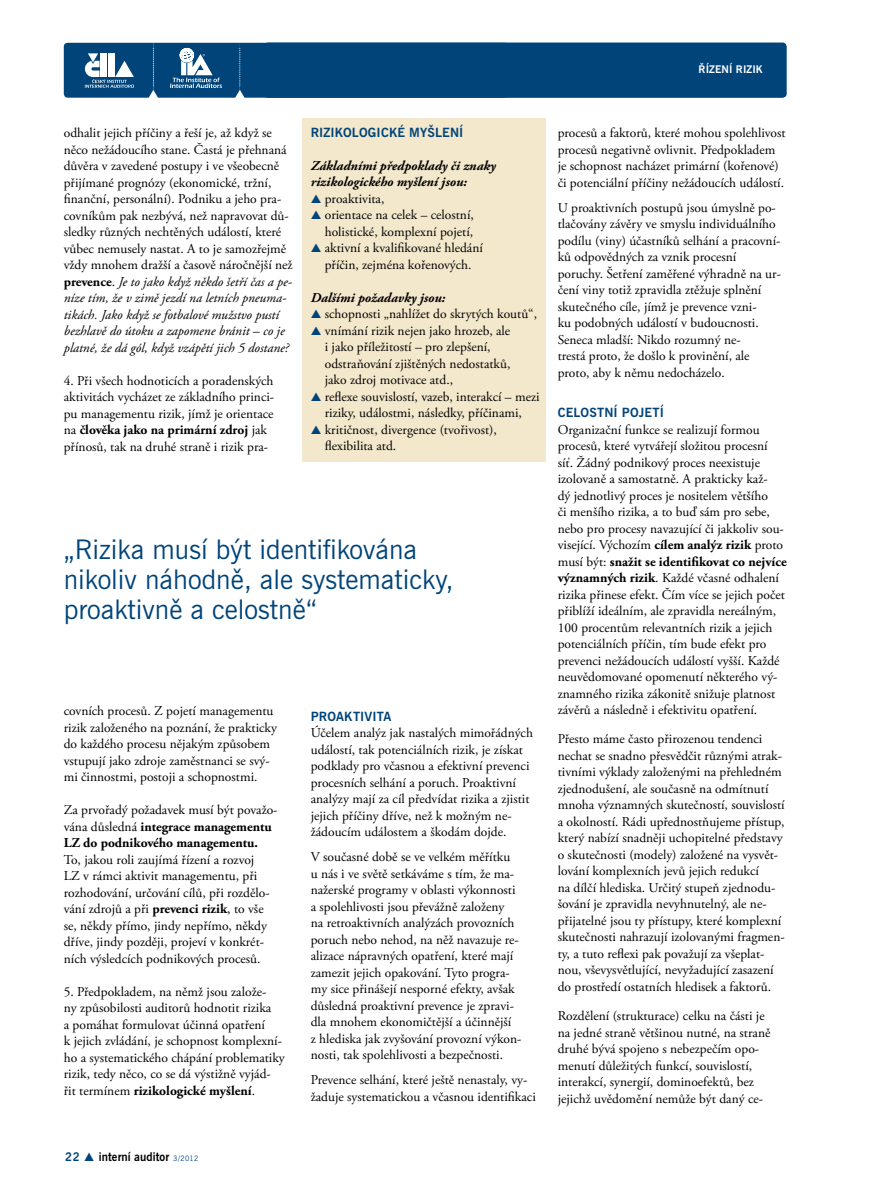
<style>
.page{position:relative;width:893px;height:1191px;background:#fff}
.page>*{position:absolute;margin:0;border:0;box-sizing:border-box;transform-origin:0 0}
.t1{font:27px/30px "News Gothic BT";color:#00447a}
.t2{font:13.5px/16.5px "Adobe Garamond Pro";color:#000}
.t3{font:700 13.5px/16.5px "Adobe Garamond Pro";color:#000}
.t4{font:italic 700 13.5px/16.5px "Adobe Garamond Pro";color:#000}
.t5{font:12.75px "News Gothic Bd BT";letter-spacing:.015em;color:#00447a}
.t6{font:12px "News Gothic Bd BT";letter-spacing:.005em;color:#000;scale:.95 1}
.t7{font:10.5px "News Gothic Bd BT";letter-spacing:.01em;color:#fff}
.s1{font-weight:700}
.s2{font-style:italic}
.s3{color:#00447a}
.s4{font-weight:400}
.s5{font-family:"News Gothic BT";font-size:7.5px;color:#00447a}
</style>
<div class="page">
<svg style="left:64px;top:43px;width:202px;height:55px;background:#27608e"></svg>
<div style="left:302px;top:118px;width:243px;height:344px;background:#f3e8cc"></div>
<div style="left:264px;top:43px;width:523px;height:55px;background:#00447a;border-radius:4px"></div>
<p class="t7" style="left:699px;top:63px;width:64px">Řízení rizik</p>
<p class="t2" style="left:64px;top:125px;width:230px">odhalit jejich příčiny a řeší je, až když se něco nežádoucího stane. Častá je přehnaná důvěra v zavedené postupy i ve všeobecně přijímané prognózy (ekonomické, tržní, finanční, personální). Podniku a jeho pra&shy;covníkům pak nezbývá, než napravovat dů&shy;sledky různých nechtěných událostí, které vůbec nemusely nastat. A to je samozřejmě vždy mnohem dražší a časově náročnější než <span class="s1">prevence</span>. <span class="s2">Je to jako když někdo šetří čas a pe&shy;níze tím, že v zimě jezdí na letních pneuma&shy;tikách. Jako když se fotbalové mužstvo pustí bezhlavě do útoku a zapomene bránit – co je platné, že dá gól, když vzápětí jich 5 dostane?</span></p>
<p class="t2" style="left:64px;top:373px;width:212px">4. Při všech hodnoticích a poradenských aktivitách vycházet ze základního princi&shy;pu managementu rizik, jímž je orientace na <span class="s1">člověka jako na primární zdroj</span> jak přínosů, tak na druhé straně i rizik pra-</p>
<p class="t5" style="left:311px;top:124px;width:7px">RIZI</p>
<p class="t5" style="left:335px;top:124px;width:110px">KOLOGIC KÉ MYŠLENÍ</p>
<p class="t4" style="left:311px;top:158px;width:187px">Základními předpoklady či znaky rizikologického myšlení jsou:</p>
<p class="t2" style="left:311px;top:191px;width:75px"><span class="s3">▲</span> proaktivita,</p>
<p class="t2" style="left:311px;top:207px;width:165px;text-align:right"><span class="s3">▲</span> orientace na celek – celostní, holistické, komplexní pojetí,</p>
<p class="t2" style="left:311px;top:240px;width:174px;text-align:center"><span class="s3">▲</span> aktivní a kvalifikované hledání příčin, zejména kořenových.</p>
<p class="t4" style="left:311px;top:290px;width:136px">Dalšími požadavky jsou:</p>
<p class="t2" style="left:311px;top:306px;width:228px"><span class="s3">▲</span> schopnosti „nahlížet do skrytých koutů“,</p>
<p class="t2" style="left:325px;top:323px;width:187px;text-indent:-14px"><span class="s3">▲</span> vnímání rizik nejen jako hrozeb, ale i jako příležitostí – pro zlepšení, odstraňování zjištěných nedostatků, jako zdroj motivace atd.,</p>
<p class="t2" style="left:311px;top:389px;width:230px;text-align:center"><span class="s3">▲</span> reflexe souvislostí, vazeb, interakcí – mezi riziky, událostmi, následky, příčinami,</p>
<p class="t2" style="left:325px;top:422px;width:174px;text-indent:-14px"><span class="s3">▲</span> kritičnost, divergence (tvořivost), flexibilita atd.</p>
<h1 class="t1" style="left:64px;top:534px;width:391px">„Rizika musí být identifikována nikoliv náhodně, ale systematicky, proaktivně a celostně“</h1>
<p class="t2" style="left:64px;top:703px;width:215px">covních procesů. Z pojetí managementu rizik založeného na poznání, že prakticky do každého procesu nějakým způsobem vstupují jako zdroje zaměstnanci se svý&shy;mi činnostmi, postoji a schopnostmi.</p>
<p class="t3" style="left:64px;top:801px;width:215px"><span class="s4">Za prvořadý požadavek musí být považo&shy;vána důsledná</span> integrace managementu<br>LZ do podnikového managementu.</p>
<p class="t2" style="left:64px;top:851px;width:207px">To, jakou roli zaujímá řízení a rozvoj LZ v rámci aktivit managementu, při rozhodování, určování cílů, při rozdělo&shy;vání zdrojů a při <span class="s1">prevenci rizik</span>, to vše se, někdy přímo, jindy nepřímo, někdy dříve, jindy později, projeví v konkrét&shy;ních výsledcích podnikových procesů.</p>
<p class="t2" style="left:64px;top:983px;width:223px">5. Předpokladem, na němž jsou založe-<br>ny způsobilosti auditorů hodnotit rizika<br>a pomáhat formulovat účinná opatření<br>k jejich zvládání, je schopnost komplexní&shy;ho a systematického chápání problematiky rizik, tedy něco, co se dá výstižně vyjád&shy;řit termínem <span class="s1">rizikologické myšlení</span>.</p>
<p class="t5" style="left:311px;top:707px;width:64px">PROAKTI VITA</p>
<p class="t2" style="left:311px;top:725px;width:224px">Účelem analýz jak nastalých mimořádných událostí, tak potenciálních rizik, je získat podklady pro včasnou a efektivní prevenci procesních selhání a poruch. Proaktivní analýzy mají za cíl předvídat rizika a zjistit jejich příčiny dříve, než k možným ne&shy;žádoucím událostem a škodám dojde.</p>
<p class="t2" style="left:311px;top:849px;width:212px">V současné době se ve velkém měřítku<br>u nás i ve světě setkáváme s tím, že ma&shy;nažerské programy v oblasti výkonnosti a spolehlivosti jsou převážně založeny<br>na retroaktivních analýzách provozních poruch nebo nehod, na něž navazuje re&shy;alizace nápravných opatření, které mají zamezit jejich opakování. Tyto progra&shy;my sice přinášejí nesporné efekty, avšak důsledná proaktivní prevence je zpravi&shy;dla mnohem ekonomičtější a účinnější<br>z hlediska jak zvyšování provozní výkon&shy;nosti, tak spolehlivosti a bezpečnosti.</p>
<p class="t2" style="left:311px;top:1072px;width:227px">Prevence selhání, které ještě nenastaly, vy&shy;žaduje systematickou a včasnou identifikaci</p>
<p class="t2" style="left:558px;top:125px;width:229px">procesů a faktorů, které mohou spolehlivost procesů negativně ovlivnit. Předpokladem je schopnost nacházet primární (kořenové) či potenciální příčiny nežádoucích událostí.</p>
<p class="t2" style="left:558px;top:200px;width:225px">U proaktivních postupů jsou úmyslně po&shy;tlačovány závěry ve smyslu individuálního podílu (viny) účastníků selhání a pracovní&shy;ků odpovědných za vznik procesní poruchy. Šetření zaměřené výhradně na ur&shy;čení viny totiž zpravidla ztěžuje splnění skutečného cíle, jímž je prevence vzni-<br>ku podobných událostí v budoucnosti.<br>Seneca mladší: Nikdo rozumný ne-<br>trestá proto, že došlo k provinění, ale proto, aby k němu nedocházelo.</p>
<p class="t5" style="left:558px;top:404px;width:35px">CE LOSTNÍ</p>
<p class="t5" style="left:622px;top:404px;width:26px">POJETÍ</p>
<p class="t2" style="left:558px;top:421px;width:230px">Organizační funkce se realizují formou procesů, které vytvářejí složitou procesní<br>síť. Žádný podnikový proces neexistuje izolovaně a samostatně. A prakticky kaž-<br>dý jednotlivý proces je nositelem většího<br>či menšího rizika, a to buď sám pro sebe, nebo pro procesy navazující či jakkoliv sou&shy;visející. Výchozím <span class="s1">cílem analýz rizik</span> proto musí být: <span class="s1">snažit se identifikovat co nejvíce významných rizik</span>. Každé včasné odhalení rizika přinese efekt. Čím více se jejich počet přiblíží ideálním, ale zpravidla nereálným, 100 procentům relevantních rizik a jejich potenciálních příčin, tím bude efekt pro prevenci nežádoucích událostí vyšší. Každé neuvědomované opomenutí některého vý&shy;znamného rizika zákonitě snižuje platnost závěrů a následně i efektivitu opatření.</p>
<p class="t2" style="left:558px;top:731px;width:229px">Přesto máme často přirozenou tendenci nechat se snadno přesvědčit různými atrak&shy;tivními výklady založenými na přehledném zjednodušení, ale současně na odmítnutí mnoha významných skutečností, souvislostí a okolností. Rádi upřednostňujeme přístup, který nabízí snadněji uchopitelné představy o skutečnosti (modely) založené na vysvět&shy;lování komplexních jevů jejich redukcí<br>na dílčí hlediska. Určitý stupeň zjednodu&shy;šování je zpravidla nevyhnutelný, ale ne&shy;přijatelné jsou ty přístupy, které komplexní skutečnosti nahrazují izolovanými fragmen&shy;ty, a tuto reflexi pak považují za všeplat&shy;nou, vševysvětlující, nevyžadující zasazení do prostředí ostatních hledisek a faktorů.</p>
<p class="t2" style="left:558px;top:1008px;width:214px">Rozdělení (strukturace) celku na části je na jedné straně většinou nutné, na straně druhé bývá spojeno s nebezpečím opo&shy;menutí důležitých funkcí, souvislostí, interakcí, synergií, dominoefektů, bez jejichž uvědomění nemůže být daný ce-</p>
<p class="t6" style="left:65px;top:1148px;width:142px"><span class="s3">22</span> <span class="s3">▲</span> interní auditor <span class="s5">3/2012</span></p>
</div>
